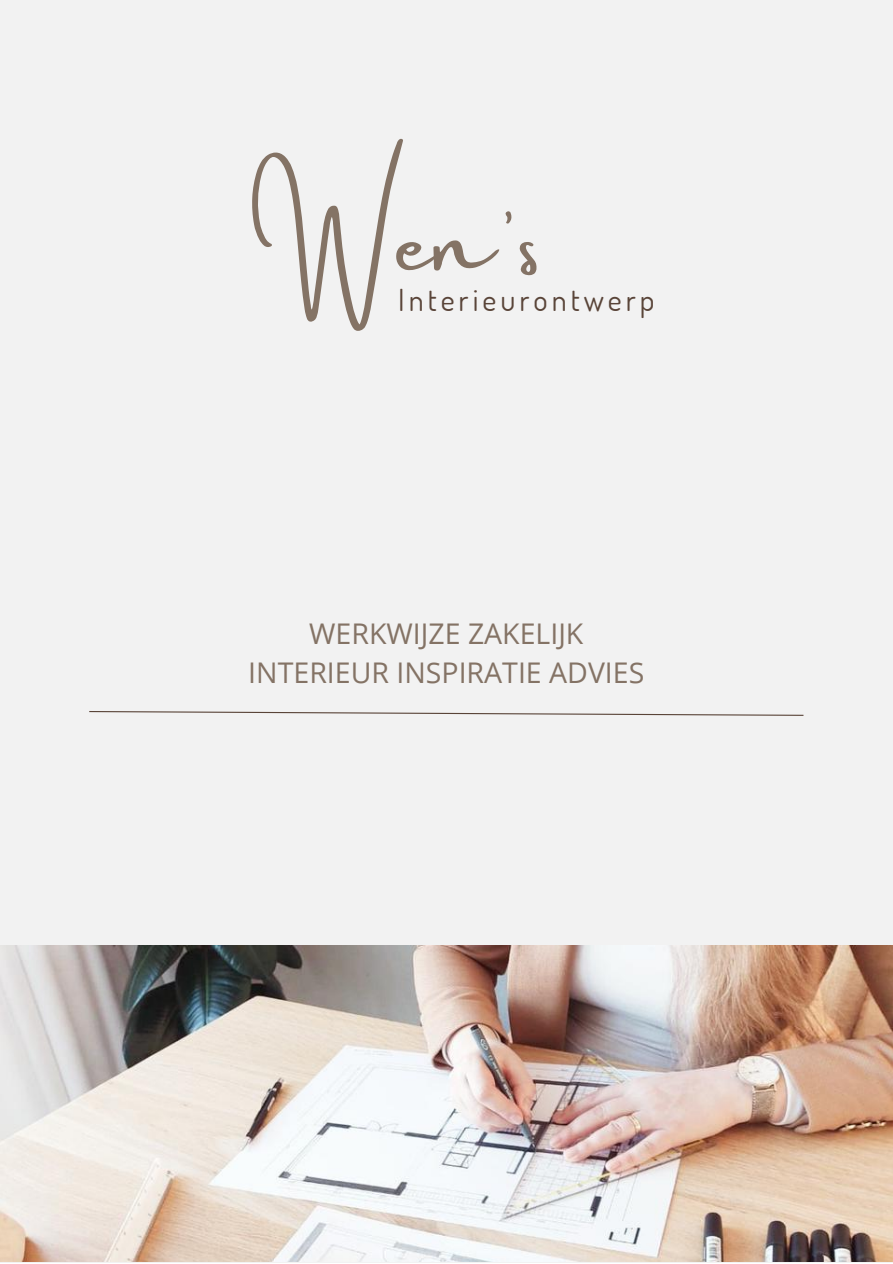
<style>
.page{position:relative;width:893px;height:1264px;background:#fff}
.page>*{position:absolute;margin:0;border:0;box-sizing:border-box;transform-origin:0 0}
.t1{font:88.5px "Amsterdam Two";color:#847365}
.t2{font:30.3px "Dosis";letter-spacing:.135em;color:#594438}
.t3{font:28.5px/39.3px "Open Sans";color:#847365;text-align:center}
</style>
<div class="page">
<div style="left:0;top:0;width:892px;height:1262px;background:#f2f2f2"></div>
<img style="left:0;top:946px;width:892px;height:315px">
<svg style="left:89px;top:711px;width:715px;height:5px"></svg>
<h1 class="t1" style="left:251px;top:194px;width:290px">Wen's</h1>
<p class="t2" style="left:398px;top:280px;width:258px">Interieurontwerp</p>
<p class="t3" style="left:248px;top:613px;width:397px">WERKWIJZE ZAKELIJK<br>INTERIEUR INSPIRATIE ADVIES</p>
</div>
